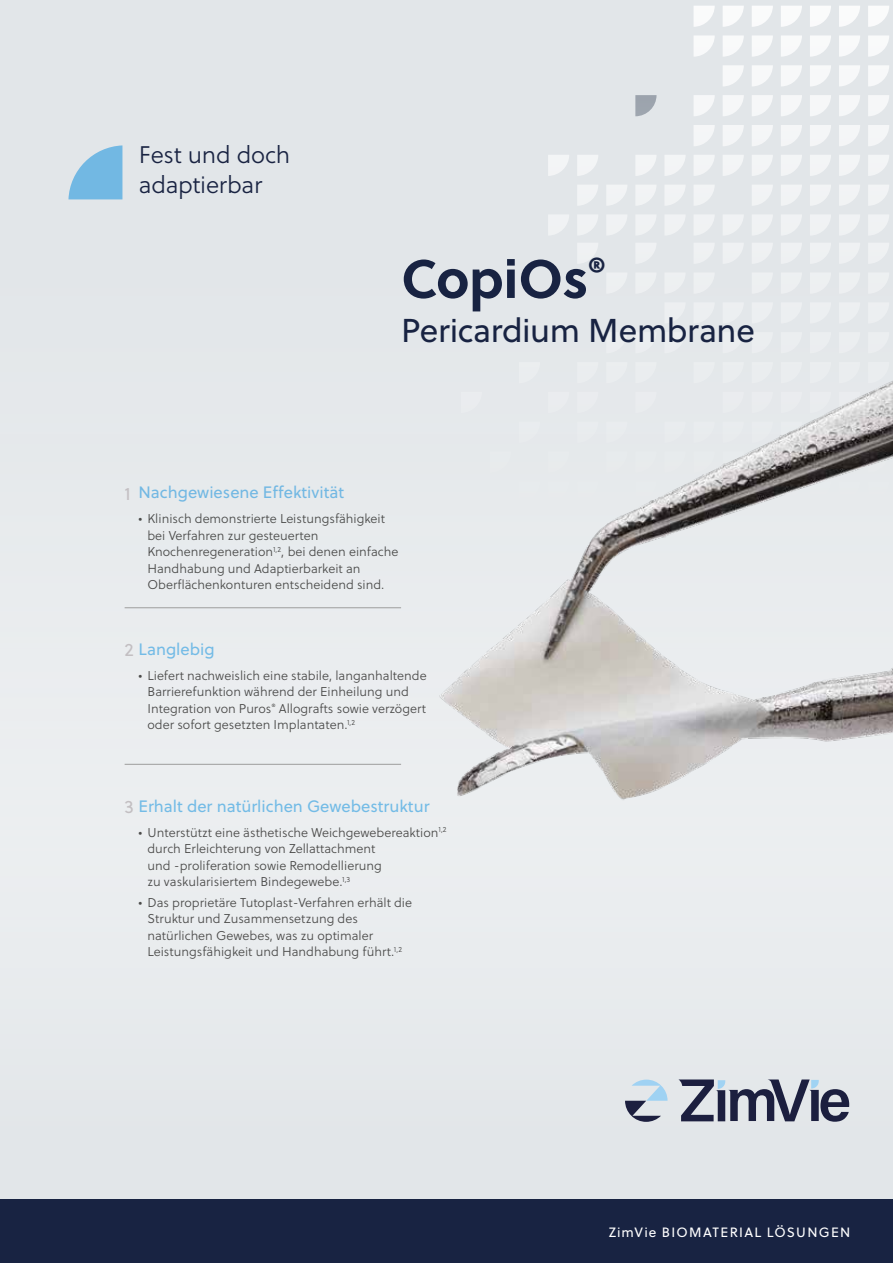
<style>
.page{position:relative;width:893px;height:1263px;background:#e2e6e9}
.page>*{position:absolute;margin:0;border:0;box-sizing:border-box;transform-origin:0 0}
.t1{font:700 54px "Soleil";letter-spacing:-.01em;color:#182342}
.t2{font:33px "Soleil";letter-spacing:-.01em;color:#182342}
.t3{font:24px/30px "Soleil Lt";letter-spacing:-.01em;color:#192342}
.t4{font:16.5px "Soleil";color:#73bbe6}
.t5{font:16.5px "Soleil";color:#72b8e3}
.t6{font:13.5px "Soleil";letter-spacing:.095em;color:#fff}
.t7{font:12.75px/16.5px "Soleil Lt";color:#4a4a49}
.s1{font-size:18px;color:#c3bfc2}
</style>
<div class="page">
<svg style="left:723px;top:215px;width:21px;height:20px"></svg>
<svg style="left:752px;top:215px;width:21px;height:20px"></svg>
<svg style="left:665px;top:215px;width:20px;height:20px"></svg>
<svg style="left:694px;top:215px;width:20px;height:20px"></svg>
<svg style="left:606px;top:215px;width:21px;height:20px"></svg>
<svg style="left:636px;top:215px;width:20px;height:20px"></svg>
<svg style="left:548px;top:215px;width:21px;height:20px"></svg>
<svg style="left:577px;top:215px;width:21px;height:20px"></svg>
<svg style="left:752px;top:185px;width:21px;height:21px"></svg>
<svg style="left:665px;top:185px;width:20px;height:21px"></svg>
<svg style="left:694px;top:185px;width:21px;height:21px"></svg>
<svg style="left:606px;top:185px;width:21px;height:21px"></svg>
<svg style="left:636px;top:185px;width:20px;height:21px"></svg>
<svg style="left:577px;top:185px;width:21px;height:21px"></svg>
<svg style="left:723px;top:155px;width:21px;height:21px"></svg>
<svg style="left:752px;top:155px;width:21px;height:21px"></svg>
<svg style="left:665px;top:155px;width:21px;height:21px"></svg>
<svg style="left:694px;top:155px;width:21px;height:21px"></svg>
<svg style="left:636px;top:155px;width:20px;height:21px"></svg>
<svg style="left:548px;top:155px;width:21px;height:21px"></svg>
<svg style="left:577px;top:155px;width:21px;height:21px"></svg>
<svg style="left:723px;top:125px;width:21px;height:21px"></svg>
<svg style="left:752px;top:125px;width:21px;height:21px"></svg>
<svg style="left:694px;top:125px;width:21px;height:21px"></svg>
<svg style="left:723px;top:95px;width:21px;height:21px"></svg>
<svg style="left:752px;top:95px;width:21px;height:21px"></svg>
<svg style="left:694px;top:95px;width:21px;height:21px"></svg>
<svg style="left:723px;top:65px;width:21px;height:21px"></svg>
<svg style="left:752px;top:65px;width:21px;height:21px"></svg>
<svg style="left:723px;top:35px;width:21px;height:22px"></svg>
<svg style="left:752px;top:35px;width:21px;height:22px"></svg>
<svg style="left:694px;top:35px;width:21px;height:22px"></svg>
<svg style="left:723px;top:6px;width:21px;height:21px"></svg>
<svg style="left:752px;top:6px;width:21px;height:21px"></svg>
<svg style="left:694px;top:6px;width:21px;height:21px"></svg>
<svg style="left:635px;top:95px;width:22px;height:21px"></svg>
<svg style="left:723px;top:303px;width:20px;height:5px"></svg>
<svg style="left:752px;top:303px;width:20px;height:5px"></svg>
<svg style="left:665px;top:303px;width:20px;height:6px"></svg>
<svg style="left:694px;top:303px;width:20px;height:5px"></svg>
<svg style="left:752px;top:273px;width:20px;height:20px"></svg>
<svg style="left:665px;top:273px;width:20px;height:20px"></svg>
<svg style="left:694px;top:273px;width:20px;height:20px"></svg>
<svg style="left:607px;top:273px;width:20px;height:20px"></svg>
<svg style="left:636px;top:273px;width:20px;height:20px"></svg>
<svg style="left:723px;top:243px;width:20px;height:20px"></svg>
<svg style="left:752px;top:243px;width:21px;height:20px"></svg>
<svg style="left:781px;top:215px;width:21px;height:20px"></svg>
<svg style="left:781px;top:185px;width:21px;height:21px"></svg>
<svg style="left:781px;top:155px;width:21px;height:21px"></svg>
<svg style="left:781px;top:125px;width:21px;height:21px"></svg>
<svg style="left:781px;top:95px;width:21px;height:21px"></svg>
<svg style="left:781px;top:65px;width:21px;height:21px"></svg>
<svg style="left:781px;top:35px;width:21px;height:22px"></svg>
<svg style="left:781px;top:6px;width:21px;height:21px"></svg>
<svg style="left:781px;top:303px;width:20px;height:4px"></svg>
<svg style="left:781px;top:273px;width:21px;height:20px"></svg>
<svg style="left:781px;top:243px;width:21px;height:20px"></svg>
<svg style="left:810px;top:215px;width:21px;height:20px"></svg>
<svg style="left:810px;top:185px;width:21px;height:21px"></svg>
<svg style="left:810px;top:155px;width:21px;height:21px"></svg>
<svg style="left:810px;top:125px;width:21px;height:21px"></svg>
<svg style="left:810px;top:95px;width:21px;height:21px"></svg>
<svg style="left:810px;top:65px;width:21px;height:21px"></svg>
<svg style="left:810px;top:35px;width:21px;height:22px"></svg>
<svg style="left:810px;top:6px;width:21px;height:21px"></svg>
<svg style="left:810px;top:303px;width:21px;height:4px"></svg>
<svg style="left:810px;top:273px;width:21px;height:20px"></svg>
<svg style="left:810px;top:243px;width:21px;height:20px"></svg>
<svg style="left:839px;top:215px;width:21px;height:20px"></svg>
<svg style="left:839px;top:185px;width:21px;height:21px"></svg>
<svg style="left:839px;top:155px;width:21px;height:21px"></svg>
<svg style="left:839px;top:125px;width:21px;height:21px"></svg>
<svg style="left:839px;top:95px;width:21px;height:21px"></svg>
<svg style="left:839px;top:65px;width:21px;height:21px"></svg>
<svg style="left:839px;top:35px;width:21px;height:22px"></svg>
<svg style="left:839px;top:6px;width:21px;height:21px"></svg>
<svg style="left:840px;top:303px;width:20px;height:4px"></svg>
<svg style="left:839px;top:273px;width:21px;height:20px"></svg>
<svg style="left:839px;top:243px;width:21px;height:20px"></svg>
<svg style="left:868px;top:215px;width:21px;height:20px"></svg>
<svg style="left:868px;top:185px;width:21px;height:21px"></svg>
<svg style="left:868px;top:155px;width:21px;height:21px"></svg>
<svg style="left:868px;top:125px;width:21px;height:21px"></svg>
<svg style="left:868px;top:95px;width:21px;height:21px"></svg>
<svg style="left:868px;top:65px;width:21px;height:21px"></svg>
<svg style="left:868px;top:35px;width:21px;height:22px"></svg>
<svg style="left:868px;top:6px;width:21px;height:21px"></svg>
<svg style="left:869px;top:303px;width:20px;height:4px"></svg>
<svg style="left:869px;top:273px;width:20px;height:20px"></svg>
<svg style="left:868px;top:243px;width:21px;height:20px"></svg>
<svg style="left:694px;top:243px;width:20px;height:20px"></svg>
<svg style="left:636px;top:243px;width:20px;height:20px"></svg>
<svg style="left:577px;top:243px;width:21px;height:20px"></svg>
<div style="left:0;top:1199px;width:893px;height:64px;background:#182342"></div>
<img style="left:440px;top:381px;width:453px;height:419px">
<hr style="left:125px;top:607px;width:276px;height:1px;background:#9d9d9c">
<hr style="left:125px;top:764px;width:276px;height:1px;background:#9d9d9c">
<svg style="left:68px;top:145px;width:54px;height:54px"></svg>
<svg style="left:625px;top:1079px;width:42px;height:43px"></svg>
<svg style="left:678px;top:1079px;width:132px;height:42px"></svg>
<svg style="left:809px;top:1080px;width:40px;height:42px"></svg>
<h3 class="t3" style="left:139px;top:141px;width:153px">Fest und doch adaptierbar</h3>
<p class="t5" style="left:125px;top:482px;width:221px"><span class="s1">1</span> Nachgewiesene Effektivität</p>
<h1 class="t1" style="left:401px;top:244px;width:206px">CopiOs<sup>®</sup></h1>
<h2 class="t2" style="left:401px;top:310px;width:355px">Pericardium Membrane</h2>
<p class="t7" style="left:147px;top:511px;width:252px;text-indent:-9px">• Klinisch demonstrierte Leistungsfähigkeit bei Verfahren zur gesteuerten Knochenregeneration<sup>1,2</sup>, bei denen einfache Handhabung und Adaptierbarkeit an Oberflächenkonturen entscheidend sind.</p>
<p class="t4" style="left:125px;top:639px;width:91px"><span class="s1">2</span> Langlebig</p>
<p class="t7" style="left:147px;top:668px;width:281px;text-indent:-9px">• Liefert nachweislich eine stabile, langanhaltende Barrierefunktion während der Einheilung und Integration von Puros<sup>®</sup> Allografts sowie verzögert oder sofort gesetzten Implantaten.<sup>1,2</sup></p>
<p class="t4" style="left:125px;top:795px;width:306px"><span class="s1">3</span> Erhalt der natürlichen Gewebestruktur</p>
<p class="t7" style="left:147px;top:824px;width:301px;text-indent:-9px">• Unterstützt eine ästhetische Weichgewebereaktion<sup>1,2 </sup>durch Erleichterung von Zellattachment<br>und -proliferation sowie Remodellierung<br>zu vaskularisiertem Bindegewebe.<sup>1,3</sup></p>
<p class="t7" style="left:148px;top:894px;width:266px;text-indent:-9px">• Das proprietäre Tutoplast-Verfahren erhält die Struktur und Zusammensetzung des natürlichen Gewebes, was zu optimaler Leistungsfähigkeit und Handhabung führt.<sup>1,2</sup></p>
<p class="t6" style="left:609px;top:1224px;width:243px">ZimVie BIOMATERIAL LÖSUNGEN</p>
</div>
